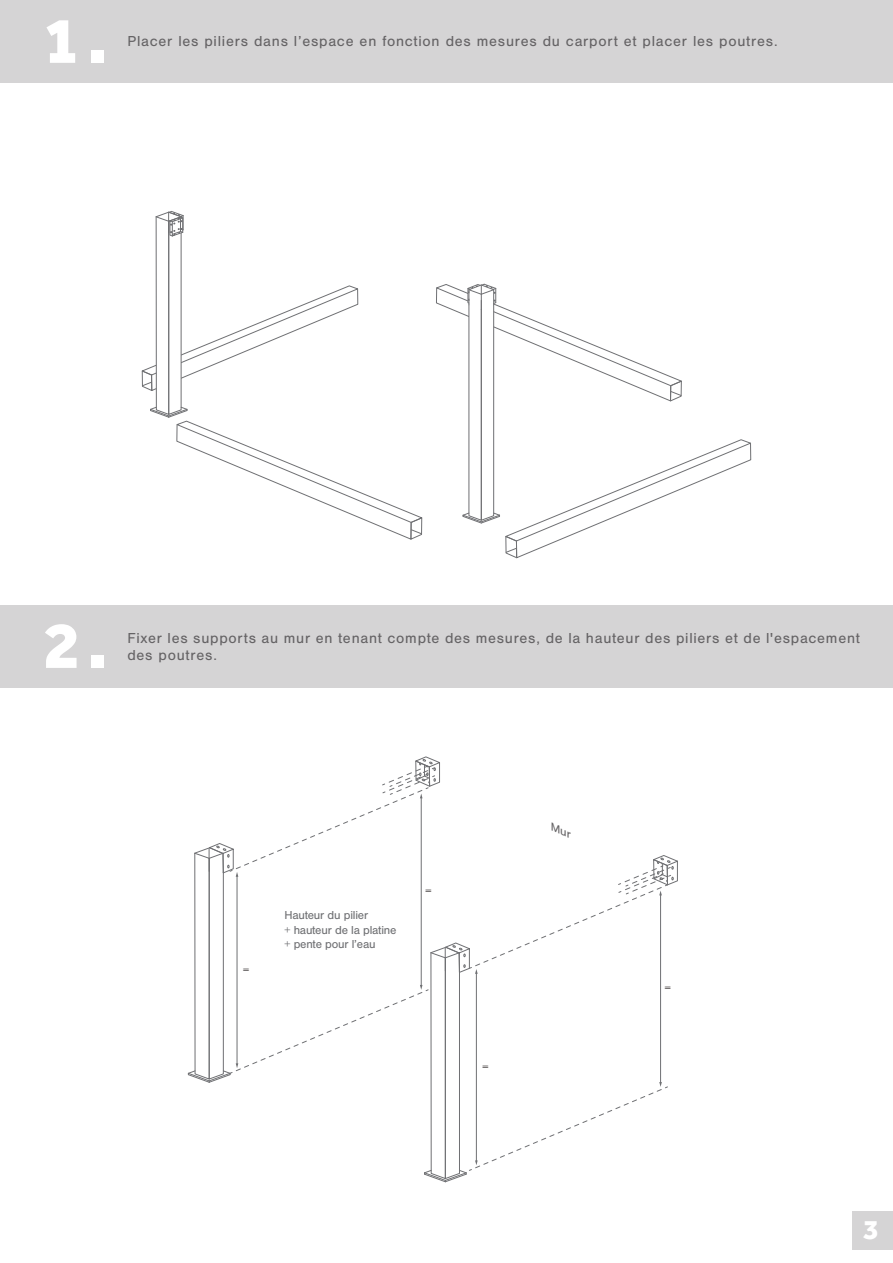
<style>
.page{position:relative;width:893px;height:1263px;background:#fff}
.page>*{position:absolute;margin:0;border:0;box-sizing:border-box;transform-origin:0 0}
.t1{font:800 67.5px "Effra";color:#fff}
.t2{font:800 28.5px "Effra";color:#fff}
.t3{font:15px/16.5px "Nimbus San";letter-spacing:.05em;color:#656365}
.t4{font:12px/14.4px "Nimbus San";letter-spacing:-.015em;color:#6f7073}
.t5{font:12px "Nimbus San";color:#241f1f}
</style>
<div class="page">
<div style="left:0;top:0;width:893px;height:82px;background:#d5d4d5"></div>
<svg style="left:141px;top:211px;width:282px;height:329px"></svg>
<svg style="left:436px;top:284px;width:316px;height:274px"></svg>
<div style="left:0;top:606px;width:893px;height:82px;background:#d5d4d5"></div>
<div style="left:852px;top:1211px;width:41px;height:38px;background:#d5d4d5"></div>
<svg style="left:188px;top:756px;width:490px;height:426px"></svg>
<h1 class="t1" style="left:43px;top:0;width:66px">1.</h1>
<p class="t3" style="left:127px;top:33px;width:652px">Placer les piliers dans l’espace en fonction des mesures du carport et placer les poutres.</p>
<h1 class="t1" style="left:43px;top:605px;width:66px">2.</h1>
<p class="t3" style="left:127px;top:630px;width:734px">Fixer les supports au mur en tenant compte des mesures, de la hauteur des piliers et de l'espacement des poutres.</p>
<p class="t5" style="left:243px;top:963px;width:7px">=</p>
<p class="t4" style="left:284px;top:908px;width:113px">Hauteur du pilier<br>+ hauteur de la platine + pente pour l’eau</p>
<p class="t5" style="left:425px;top:884px;width:7px">=</p>
<p class="t5" style="left:482px;top:1060px;width:7px">=</p>
<p class="t5" style="left:665px;top:982px;width:7px">=</p>
<h2 class="t2" style="left:863px;top:1213px;width:17px">3</h2>
</div>
